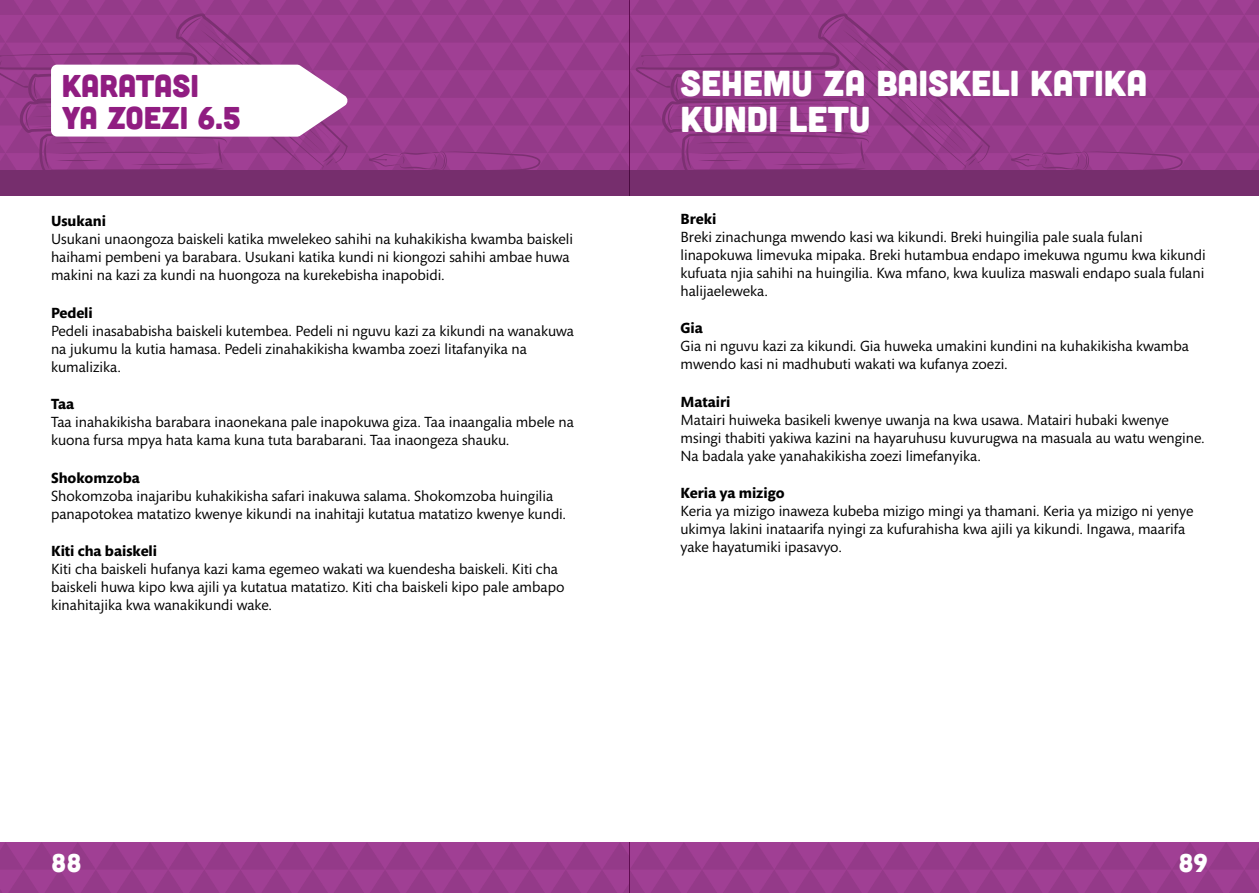
<style>
.page{position:relative;width:1259px;height:893px;background:#fff}
.page>*{position:absolute;margin:0;border:0;box-sizing:border-box;transform-origin:0 0}
.t1{font:36px/36px "Cubano";color:#fff}
.t2{font:31.5px/31.5px "Cubano";color:#901d81}
.t3{font:25.5px "Cubano";color:#fff}
.t4{font:15px/18px "Mundo Sans Std";color:#000}
.t5{font:700 15px "Mundo Sans Std";color:#000}
</style>
<div class="page">
<div style="left:629px;top:0;width:630px;height:196px;background:#762e6d"></div>
<div style="left:0;top:0;width:629px;height:196px;background:#762e6d"></div>
<div style="left:0;top:842px;width:629px;height:51px;background:#9e3e91"></div>
<div style="left:629px;top:842px;width:630px;height:51px;background:#9e3e92"></div>
<svg style="left:0;top:0;width:1259px;height:181px;background:#9f4b94"></svg>
<h2 class="t2" style="left:62px;top:69px;width:181px">KARATASI<br>YA ZOEZI 6.5</h2>
<p class="t5" style="left:51px;top:213px;width:57px">Usukani</p>
<p class="t4" style="left:51px;top:230px;width:523px">Usukani unaongoza baiskeli katika mwelekeo sahihi na kuhakikisha kwamba baiskeli haihami pembeni ya barabara. Usukani katika kundi ni kiongozi sahihi ambae huwa makini na kazi za kundi na huongoza na kurekebisha inapobidi.</p>
<p class="t5" style="left:51px;top:304px;width:43px">Pedeli</p>
<p class="t4" style="left:51px;top:322px;width:524px">Pedeli inasababisha baiskeli kutembea. Pedeli ni nguvu kazi za kikundi na wanakuwa na jukumu la kutia hamasa. Pedeli zinahakikisha kwamba zoezi litafanyika na kumalizika.</p>
<p class="t5" style="left:51px;top:396px;width:25px">Taa</p>
<p class="t4" style="left:51px;top:413px;width:524px">Taa inahakikisha barabara inaonekana pale inapokuwa giza. Taa inaangalia mbele na kuona fursa mpya hata kama kuna tuta barabarani. Taa inaongeza shauku.</p>
<p class="t5" style="left:51px;top:469px;width:90px">Shokomzoba</p>
<p class="t4" style="left:51px;top:487px;width:516px">Shokomzoba inajaribu kuhakikisha safari inakuwa salama. Shokomzoba huingilia panapotokea matatizo kwenye kikundi na inahitaji kutatua matatizo kwenye kundi.</p>
<p class="t5" style="left:51px;top:543px;width:108px">Kiti cha baiskeli</p>
<p class="t4" style="left:51px;top:560px;width:515px">Kiti cha baiskeli hufanya kazi kama egemeo wakati wa kuendesha baiskeli. Kiti cha baiskeli huwa kipo kwa ajili ya kutatua matatizo. Kiti cha baiskeli kipo pale ambapo kinahitajika kwa wanakikundi wake.</p>
<h1 class="t1" style="left:680px;top:63px;width:468px">SEHEMU ZA BAISKELI KATIKA<br>KUNDI LETU</h1>
<p class="t5" style="left:680px;top:210px;width:37px">Breki</p>
<p class="t4" style="left:680px;top:228px;width:527px">Breki zinachunga mwendo kasi wa kikundi. Breki huingilia pale suala fulani linapokuwa limevuka mipaka. Breki hutambua endapo imekuwa ngumu kwa kikundi kufuata njia sahihi na huingilia. Kwa mfano, kwa kuuliza maswali endapo suala fulani halijaeleweka.</p>
<p class="t5" style="left:680px;top:320px;width:24px">Gia</p>
<p class="t4" style="left:680px;top:337px;width:510px">Gia ni nguvu kazi za kikundi. Gia huweka umakini kundini na kuhakikisha kwamba mwendo kasi ni madhubuti wakati wa kufanya zoezi.</p>
<p class="t5" style="left:680px;top:393px;width:51px">Matairi</p>
<p class="t4" style="left:680px;top:411px;width:525px">Matairi huiweka basikeli kwenye uwanja na kwa usawa. Matairi hubaki kwenye msingi thabiti yakiwa kazini na hayaruhusu kuvurugwa na masuala au watu wengine.<br>Na badala yake yanahakikisha zoezi limefanyika.</p>
<p class="t5" style="left:680px;top:485px;width:105px">Keria ya mizigo</p>
<p class="t4" style="left:680px;top:502px;width:514px">Keria ya mizigo inaweza kubeba mizigo mingi ya thamani. Keria ya mizigo ni yenye ukimya lakini inataarifa nyingi za kufurahisha kwa ajili ya kikundi. Ingawa, maarifa yake hayatumiki ipasavyo.</p>
<h3 class="t3" style="left:51px;top:847px;width:32px">88</h3>
<h3 class="t3" style="left:1178px;top:847px;width:31px">89</h3>
</div>
